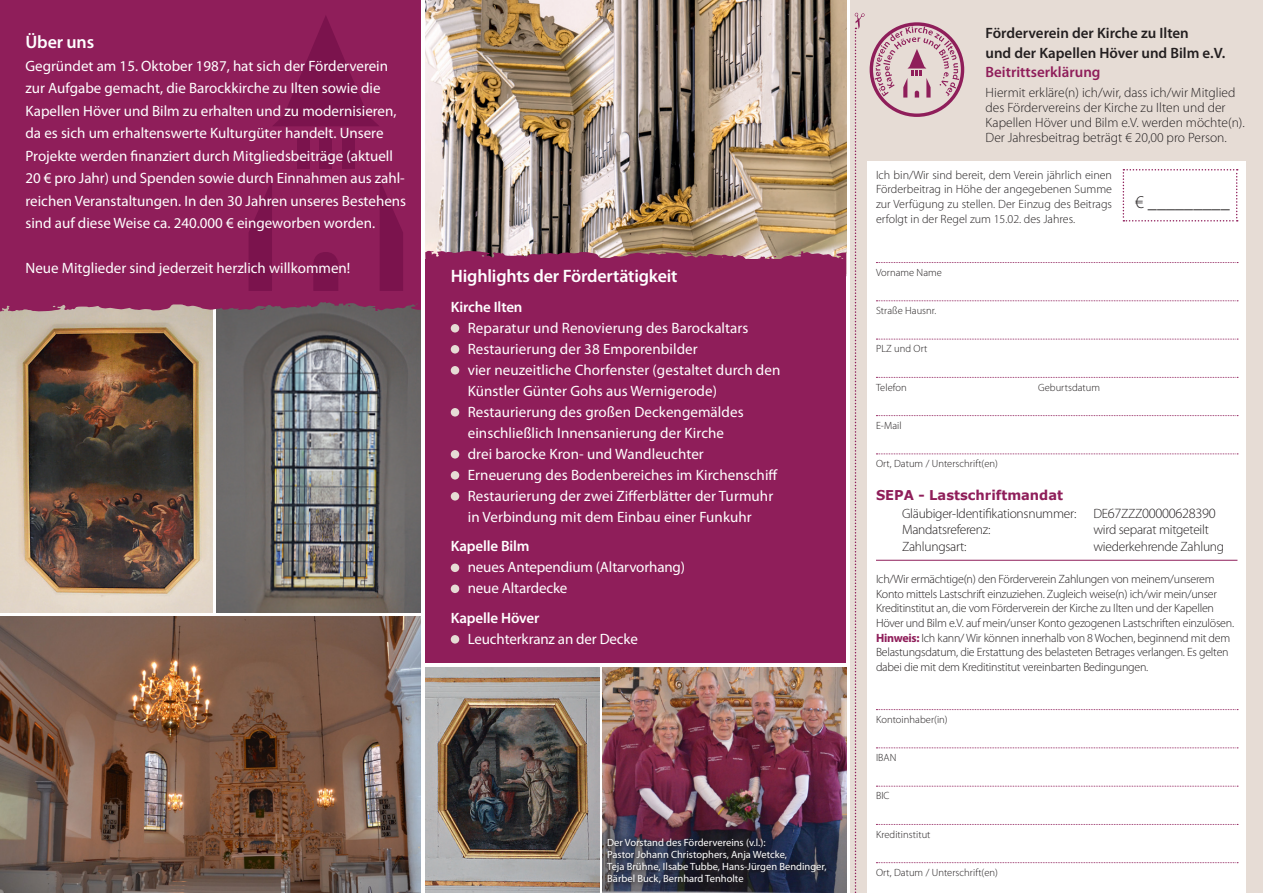
<style>
.page{position:relative;width:1263px;height:893px;background:#fff}
.page>*{position:absolute;margin:0;border:0;box-sizing:border-box;transform-origin:0 0}
.t1{font:600 18px "Myriad Pro";letter-spacing:-.01em;color:#fff}
.t2{font:300 18px "Myriad Pro";color:#231f20}
.t3{font:15px/21px "Myriad Pro";color:#fff}
.t4{font:600 15px/19.5px "Myriad Pro";color:#231f20}
.t5{font:600 15px "Myriad Pro";letter-spacing:-.01em;color:#fff}
.t6{font:600 15px "Myriad Pro";color:#8f1e5a}
.t7{font:300 14.25px "Myriad Pro";letter-spacing:-.02em;color:#231f20}
.t8{font:300 13.5px/15px "Myriad Pro";letter-spacing:-.005em;color:#231f20}
.t9{font:700 13.5px "Verdana";color:#8f1e5a}
.t10{font:300 12px/14.7px "Myriad Pro";letter-spacing:-.02em;color:#231f20;text-align:justify}
.t11{font:300 10.5px "Myriad Pro";letter-spacing:.005em;color:#231f20}
.t12{font:10.5px/12px "Myriad Pro";color:#fff}
.s1{font-size:13.5px}
.s2{font-weight:700;color:#8f1e5a}
</style>
<div class="page">
<img style="left:217px;top:312px;width:204px;height:300px">
<img style="left:0;top:312px;width:213px;height:300px">
<img style="left:425px;top:0;width:421px;height:180px">
<div style="left:425px;top:259px;width:421px;height:404px;background:#8f1e5a"></div>
<div style="left:0;top:0;width:421px;height:302px;background:#8f1e5a"></div>
<div style="left:850px;top:0;width:413px;height:893px;background:#e6dcd5"></div>
<div style="left:867px;top:162px;width:379px;height:731px;background:#fff"></div>
<svg style="left:1123px;top:169px;width:115px;height:53px"></svg>
<svg style="left:876px;top:262px;width:362px;height:1px"></svg>
<svg style="left:876px;top:300px;width:362px;height:1px"></svg>
<svg style="left:876px;top:339px;width:362px;height:1px"></svg>
<svg style="left:876px;top:377px;width:362px;height:1px"></svg>
<svg style="left:876px;top:415px;width:362px;height:1px"></svg>
<svg style="left:876px;top:453px;width:362px;height:1px"></svg>
<svg style="left:876px;top:709px;width:362px;height:1px"></svg>
<svg style="left:876px;top:747px;width:362px;height:1px"></svg>
<svg style="left:876px;top:786px;width:362px;height:1px"></svg>
<svg style="left:876px;top:824px;width:362px;height:1px"></svg>
<svg style="left:876px;top:862px;width:362px;height:1px"></svg>
<hr style="left:876px;top:560px;width:361px;height:1px;background:#8f1e5a">
<svg style="left:855px;top:13px;width:10px;height:880px"></svg>
<svg style="left:875px;top:27px;width:84px;height:71px"></svg>
<div style="left:870px;top:22px;width:94px;height:95px;border:3px solid #8f1e5a;border-radius:50%"></div>
<img style="left:603px;top:668px;width:243px;height:225px">
<svg style="left:605px;top:835px;width:227px;height:53px;background:#272a3c"></svg>
<div style="left:451px;top:324px;width:8px;height:9px;background:#e6dcd5;border-radius:50%"></div>
<div style="left:451px;top:345px;width:8px;height:9px;background:#e6dcd5;border-radius:50%"></div>
<div style="left:451px;top:366px;width:8px;height:9px;background:#e6dcd5;border-radius:50%"></div>
<div style="left:451px;top:408px;width:8px;height:9px;background:#e6dcd5;border-radius:50%"></div>
<div style="left:451px;top:450px;width:8px;height:9px;background:#e6dcd5;border-radius:50%"></div>
<div style="left:451px;top:471px;width:8px;height:9px;background:#e6dcd5;border-radius:50%"></div>
<div style="left:451px;top:492px;width:8px;height:9px;background:#e6dcd5;border-radius:50%"></div>
<div style="left:451px;top:564px;width:8px;height:8px;background:#e6dcd5;border-radius:50%"></div>
<div style="left:451px;top:585px;width:8px;height:8px;background:#e6dcd5;border-radius:50%"></div>
<div style="left:451px;top:635px;width:8px;height:9px;background:#e6dcd5;border-radius:50%"></div>
<svg style="left:273px;top:16px;width:106px;height:110px"></svg>
<div style="left:320px;top:135px;width:12px;height:34px;background:#7b134d"></div>
<div style="left:297px;top:135px;width:12px;height:34px;background:#7b134d"></div>
<div style="left:343px;top:135px;width:12px;height:34px;background:#7b134d"></div>
<svg style="left:0;top:180px;width:846px;height:132px"></svg>
<img style="left:425px;top:668px;width:175px;height:225px">
<img style="left:0;top:617px;width:421px;height:276px">
<p class="t1" style="left:26px;top:32px;width:70px">Über uns</p>
<p class="t3" style="left:26px;top:55px;width:382px;line-height:22.5px">Gegründet am 15. Oktober 1987, hat sich der Förderverein zur Aufgabe gemacht, die Barockkirche zu Ilten sowie die Kapellen Höver und Bilm zu erhalten und zu modernisieren, da es sich um erhaltenswerte Kulturgüter handelt. Unsere Projekte werden finanziert durch Mitgliedsbeiträge (aktuell 20 € pro Jahr) und Spenden sowie durch Einnahmen aus zahl&shy;reichen Veranstaltungen. In den 30 Jahren unseres Bestehens sind auf diese Weise ca. 240.000 € eingeworben worden.</p>
<p class="t3" style="left:26px;top:258px;width:326px">Neue Mitglieder sind jederzeit herzlich willkommen!</p>
<p class="t1" style="left:451px;top:266px;width:228px">Highlights der Fördertätigkeit</p>
<p class="t5" style="left:451px;top:298px;width:73px">Kirche Ilten</p>
<p class="t3" style="left:468px;top:317px;width:314px">Reparatur und Renovierung des Barockaltars Restaurierung der 38 Emporenbilder<br>vier neuzeitliche Chorfenster (gestaltet durch den Künstler Günter Gohs aus Wernigerode)<br>Restaurierung des großen Deckengemäldes einschließlich Innensanierung der Kirche<br>drei barocke Kron- und Wandleuchter Erneuerung des Bodenbereiches im Kirchenschiff Restaurierung der zwei Zifferblätter der Turmuhr in Verbindung mit dem Einbau einer Funkuhr</p>
<p class="t5" style="left:451px;top:538px;width:80px">Kapelle Bilm</p>
<p class="t3" style="left:468px;top:557px;width:219px">neues Antependium (Altarvorhang) neue Altardecke</p>
<p class="t5" style="left:451px;top:609px;width:90px">Kapelle Höver</p>
<p class="t3" style="left:468px;top:628px;width:172px">Leuchterkranz an der Decke</p>
<p class="t12" style="left:607px;top:836px;width:221px">Der Vorstand des Fördervereins (v.l.):<br>Pastor Johann Christophers, Anja Wetcke,<br>Teja Brühne, Ilsabe Tubbe, Hans-Jürgen Bendinger, Bärbel Buck, Bernhard Tenholte</p>
<p class="t4" style="left:985px;top:24px;width:241px">Förderverein der Kirche zu Ilten<br>und der Kapellen Höver und Bilm e.V.</p>
<p class="t6" style="left:985px;top:64px;width:116px">Beitrittserklärung</p>
<p class="t8" style="left:985px;top:86px;width:261px">Hiermit erkläre(n) ich/wir, dass ich/wir Mitglied des Fördervereins der Kirche zu Ilten und der Kapellen Höver und Bilm e.V. werden möchte(n).<br>Der Jahresbeitrag beträgt € 20,00 pro Person.</p>
<p class="t10" style="left:876px;top:168px;width:237px">Ich bin/Wir sind bereit, dem Verein jährlich einen Förderbeitrag in Höhe der angegebenen Summe zur Verfügung zu stellen. Der Einzug des Beitrags erfolgt in der Regel zum 15.02. des Jahres.</p>
<p class="t11" style="left:876px;top:266px;width:67px">Vorname Name</p>
<p class="t11" style="left:876px;top:305px;width:62px">Straße Hausnr.</p>
<p class="t11" style="left:876px;top:343px;width:53px">PLZ und Ort</p>
<p class="t11" style="left:876px;top:381px;width:32px">Telefon</p>
<p class="t11" style="left:1038px;top:381px;width:64px">Geburtsdatum</p>
<p class="t11" style="left:876px;top:419px;width:27px">E-Mail</p>
<p class="t11" style="left:876px;top:458px;width:124px">Ort, Datum / Unterschrift(en)</p>
<p class="t9" style="left:876px;top:486px;width:189px">SEPA - Lastschriftmandat</p>
<p class="t2" style="left:1135px;top:192px;width:96px">€ _________</p>
<p class="t8" style="left:902px;top:506px;width:176px">Gläubiger-Identifikationsnummer:</p>
<p class="t7" style="left:1093px;top:505px;width:124px"><span class="s1">DE</span>67<span class="s1">ZZZ</span>00000628390</p>
<p class="t8" style="left:902px;top:522px;width:90px">Mandatsreferenz:</p>
<p class="t8" style="left:1093px;top:522px;width:117px">wird separat mitgeteilt</p>
<p class="t8" style="left:902px;top:539px;width:66px">Zahlungsart:</p>
<p class="t8" style="left:1093px;top:539px;width:132px">wiederkehrende Zahlung</p>
<p class="t10" style="left:876px;top:572px;width:360px;text-align:left">Ich/Wir ermächtige(n) den Förderverein Zahlungen von meinem/unserem Konto mittels Lastschrift einzuziehen. Zugleich weise(n) ich/wir mein/unser Kreditinstitut an, die vom Förderverein der Kirche zu Ilten und der Kapellen Höver und Bilm e.V. auf mein/unser Konto gezogenen Lastschriften einzulösen.<br><span class="s2">Hinweis:</span> Ich kann/ Wir können innerhalb von 8 Wochen, beginnend mit dem Belastungsdatum, die Erstattung des belasteten Betrages verlangen. Es gelten dabei die mit dem Kreditinstitut vereinbarten Bedingungen.</p>
<p class="t11" style="left:876px;top:713px;width:73px">Kontoinhaber(in)</p>
<p class="t11" style="left:876px;top:752px;width:22px">IBAN</p>
<p class="t11" style="left:876px;top:790px;width:15px">BIC</p>
<p class="t11" style="left:876px;top:828px;width:56px">Kreditinstitut</p>
<p class="t11" style="left:876px;top:866px;width:124px">Ort, Datum / Unterschrift(en)</p>
</div>
